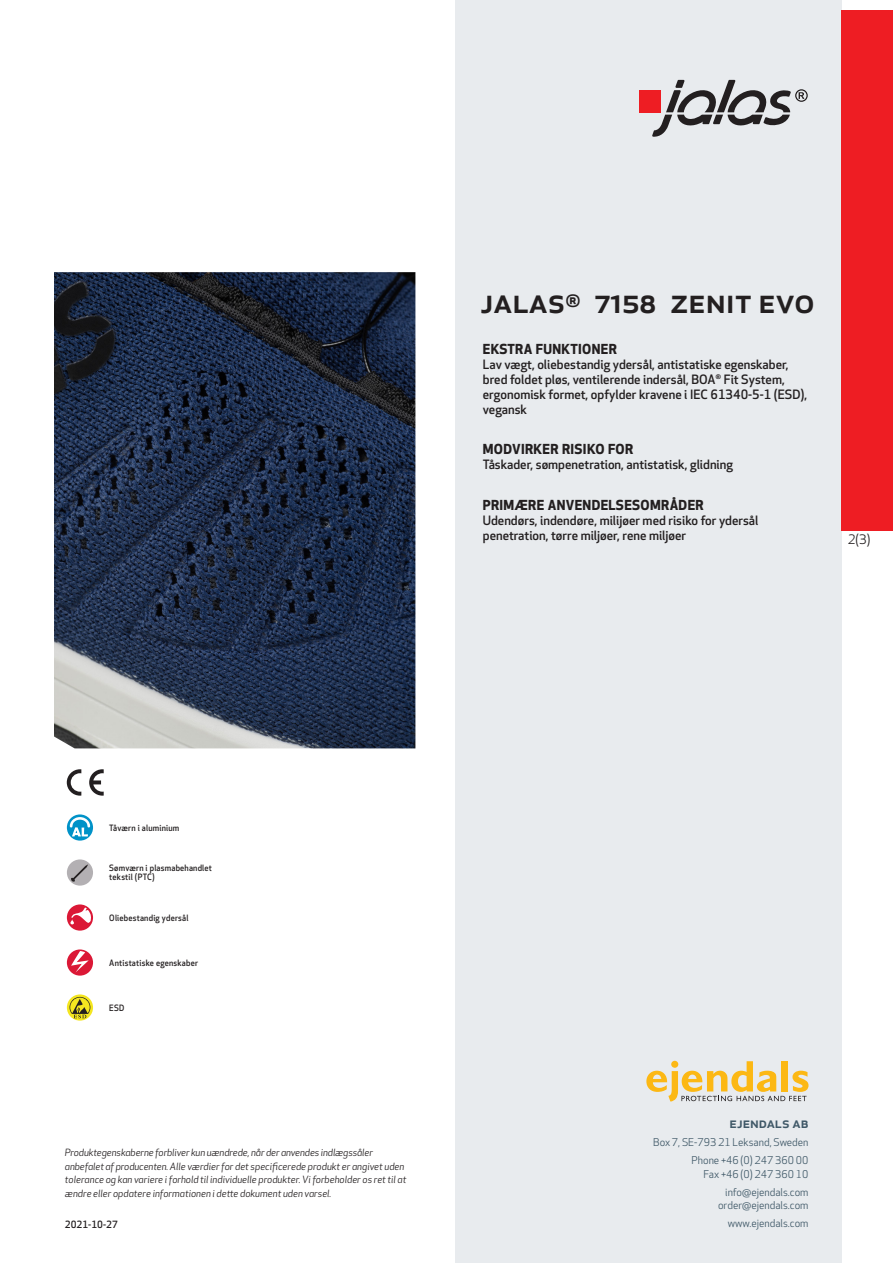
<style>
.page{position:relative;width:893px;height:1263px;background:#fff}
.page>*{position:absolute;margin:0;border:0;box-sizing:border-box;transform-origin:0 0}
.prodname{font:500 34.5px "Apex New";color:#231f20}
.t1{font:500 15px "Apex New";color:#405968}
.Funktion_body{font:700 13.5px "Apex New";letter-spacing:.025em;color:#231f20}
.t2{font:12.75px "Apex New";color:#231f20}
.Funktion_body-2{font:500 12.6px/15px "Apex New";color:#231f20}
.t3{font:10.5px/18px "Apex New";color:#405968;text-align:right}
.t4{font:italic 9.75px/13.5px "Apex New";color:#231f20}
.t5{font:500 9.75px "Apex New";color:#231f20}
.Funktion_body-3{font:500 8.55px/9px "Apex New";letter-spacing:.025em;color:#231f20;scale:.95 1}
</style>
<div class="page">
<div style="left:455px;top:0;width:387px;height:1263px;background:#e8ebee"></div>
<svg style="left:646px;top:1061px;width:162px;height:40px"></svg>
<div style="left:842px;top:11px;width:51px;height:520px;background:#ee1d23"></div>
<div style="left:639px;top:90px;width:22px;height:22px;background:#ee1d23"></div>
<svg style="left:652px;top:80px;width:156px;height:57px"></svg>
<svg style="left:67px;top:814px;width:26px;height:27px"></svg>
<svg style="left:70px;top:817px;width:20px;height:19px"></svg>
<div style="left:67px;top:859px;width:26px;height:27px;background:#b3b0b3;border-radius:50%"></div>
<svg style="left:71px;top:864px;width:17px;height:18px"></svg>
<svg style="left:67px;top:904px;width:26px;height:27px"></svg>
<svg style="left:70px;top:907px;width:21px;height:17px"></svg>
<svg style="left:67px;top:949px;width:26px;height:27px"></svg>
<svg style="left:71px;top:951px;width:18px;height:21px"></svg>
<svg style="left:67px;top:994px;width:26px;height:26px"></svg>
<svg style="left:70px;top:997px;width:20px;height:21px"></svg>
<svg style="left:89px;top:769px;width:15px;height:27px"></svg>
<svg style="left:67px;top:769px;width:14px;height:27px"></svg>
<img style="left:54px;top:272px;width:361px;height:476px">
<p class="prodname" style="left:480px;top:277px;width:336px">JALAS<sup>®</sup> 7158 ZENIT EVO</p>
<p class="Funktion_body" style="left:483px;top:339px;width:136px">EKSTRA FUNKTIONER</p>
<p class="Funktion_body-2" style="left:483px;top:356px;width:326px">Lav vægt, oliebestandig ydersål, antistatiske egenskaber, bred foldet pløs, ventilerende indersål, BOA<sup>®</sup> Fit System, ergonomisk formet, opfylder kravene i IEC 61340-5-1 (ESD), vegansk</p>
<p class="Funktion_body" style="left:483px;top:440px;width:152px">MODVIRKER RISIKO FOR</p>
<p class="Funktion_body-2" style="left:483px;top:457px;width:252px">Tåskader, sømpenetration, antistatisk, glidning</p>
<p class="Funktion_body" style="left:483px;top:495px;width:222px">PRIMÆRE ANVENDELSESOMRÅDER</p>
<p class="Funktion_body-2" style="left:483px;top:513px;width:277px">Udendørs, indendøre, milijøer med risiko for ydersål penetration, tørre miljøer, rene miljøer</p>
<p class="t2" style="left:848px;top:531px;width:24px">2(3)</p>
<p class="Funktion_body-3" style="left:109px;top:823px;width:75px">Tåværn i aluminium</p>
<p class="Funktion_body-3" style="left:109px;top:864px;width:110px">Sømværn i plasmabehandlet tekstil (PTC)</p>
<p class="Funktion_body-3" style="left:109px;top:913px;width:85px">Oliebestandig ydersål</p>
<p class="Funktion_body-3" style="left:109px;top:958px;width:95px">Antistatiske egenskaber</p>
<p class="Funktion_body-3" style="left:109px;top:1003px;width:17px">ESD</p>
<p class="t4" style="left:65px;top:1146px;width:343px">Produktegenskaberne forbliver kun uændrede, når der anvendes indlægssåler anbefalet af producenten. Alle værdier for det specificerede produkt er angivet uden tolerance og kan variere i forhold til individuelle produkter. Vi forbeholder os ret til at ændre eller opdatere informationen i dette dokument uden varsel.</p>
<p class="t5" style="left:65px;top:1218px;width:54px">2021-10-27</p>
<p class="t1" style="left:729px;top:1113px;width:80px">ejendals ab</p>
<p class="t3" style="left:653px;top:1133px;width:157px">Box 7, SE-793 21 Leksand, Sweden<br>Phone +46 (0) 247 360 00</p>
<p class="t3" style="left:703px;top:1165px;width:107px">Fax +46 (0) 247 360 10 info@ejendals.com</p>
<p class="t3" style="left:718px;top:1196px;width:92px">order@ejendals.com</p>
<p class="t3" style="left:728px;top:1215px;width:82px">www.ejendals.com</p>
</div>
